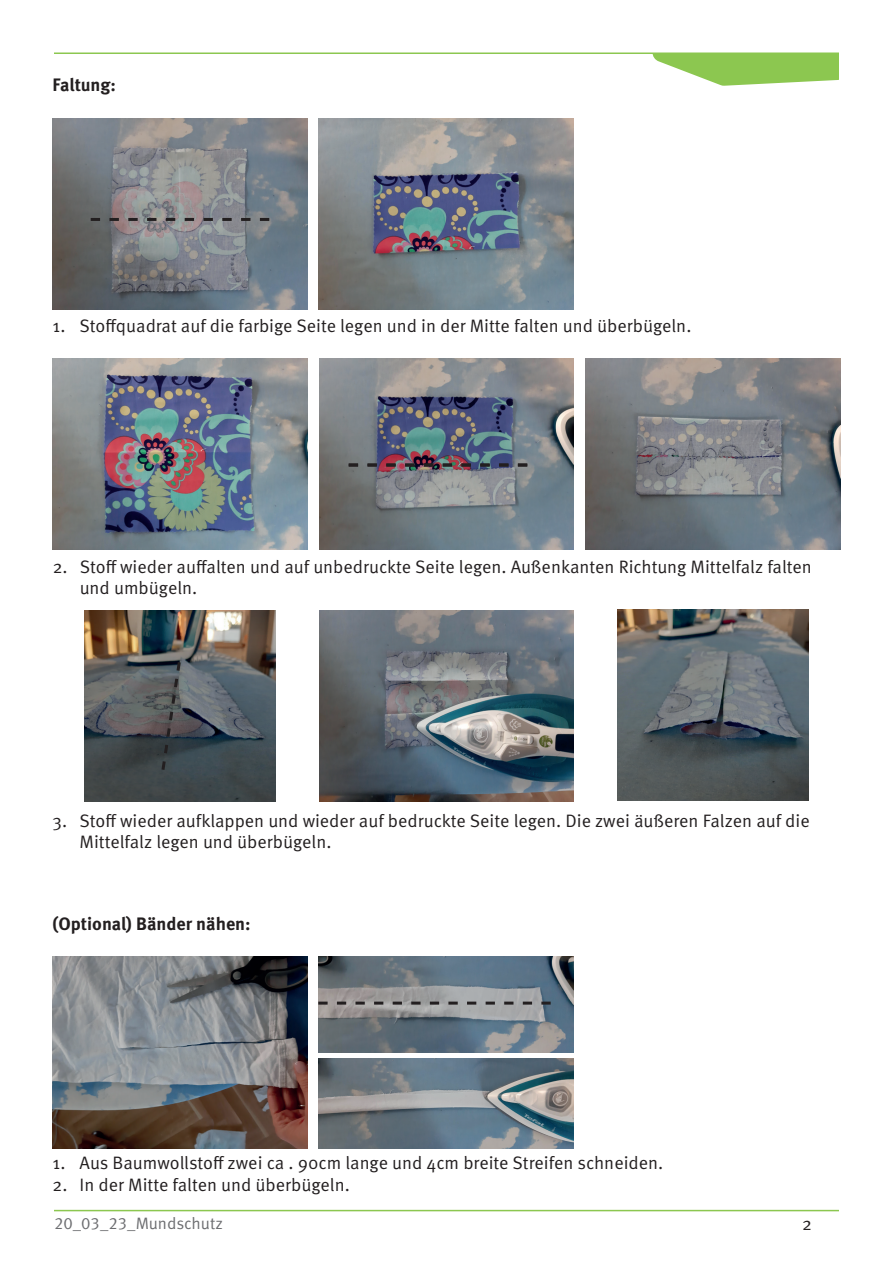
<style>
.page{position:relative;width:893px;height:1263px;background:#fff}
.page>*{position:absolute;margin:0;border:0;box-sizing:border-box;transform-origin:0 0}
.t1{font:18px/21.6px "Meta Pro";color:#231f20}
.t2{font:700 18px "Meta Pro";color:#231f20}
.t3{font:16.5px "Meta Pro";color:#6c6d70}
</style>
<div class="page">
<svg style="left:652px;top:54px;width:187px;height:32px"></svg>
<hr style="left:54px;top:53px;width:785px;height:1px;background:#8cc750">
<hr style="left:54px;top:1210px;width:785px;height:1px;background:#8cc750">
<img style="left:53px;top:358px;width:254px;height:191px">
<img style="left:319px;top:358px;width:255px;height:191px">
<img style="left:585px;top:358px;width:255px;height:191px">
<img style="left:319px;top:611px;width:255px;height:191px">
<img style="left:617px;top:609px;width:192px;height:191px">
<img style="left:84px;top:611px;width:192px;height:191px">
<svg style="left:160px;top:659px;width:23px;height:114px;background:#4a4e52"></svg>
<img style="left:318px;top:118px;width:255px;height:191px">
<img style="left:53px;top:118px;width:254px;height:191px">
<svg style="left:91px;top:218px;width:178px;height:3px"></svg>
<img style="left:318px;top:1059px;width:255px;height:89px">
<img style="left:53px;top:957px;width:254px;height:191px">
<img style="left:318px;top:957px;width:255px;height:95px">
<svg style="left:349px;top:463px;width:178px;height:3px"></svg>
<svg style="left:318px;top:1001px;width:233px;height:3px"></svg>
<p class="t2" style="left:53px;top:73px;width:65px">Faltung:</p>
<p class="t1" style="left:53px;top:315px;width:640px">1. Stoffquadrat auf die farbige Seite legen und in der Mitte falten und überbügeln.</p>
<p class="t1" style="left:80px;top:556px;width:734px;text-indent:-27px">2. Stoff wieder auffalten und auf unbedruckte Seite legen. Außenkanten Richtung Mittelfalz falten und umbügeln.</p>
<p class="t1" style="left:80px;top:810px;width:732px;text-indent:-27px">3. Stoff wieder aufklappen und wieder auf bedruckte Seite legen. Die zwei äußeren Falzen auf die<br>Mittelfalz legen und überbügeln.</p>
<p class="t2" style="left:53px;top:912px;width:200px">(Optional) Bänder nähen:</p>
<p class="t1" style="left:53px;top:1153px;width:612px">1. Aus Baumwollstoff zwei ca . 90cm lange und 4cm breite Streifen schneiden.</p>
<p class="t1" style="left:53px;top:1174px;width:299px">2. In der Mitte falten und überbügeln.</p>
<p class="t3" style="left:54px;top:1212px;width:171px">20_03_23_Mundschutz</p>
<p class="t1" style="left:802px;top:1213px;width:11px">2</p>
</div>
